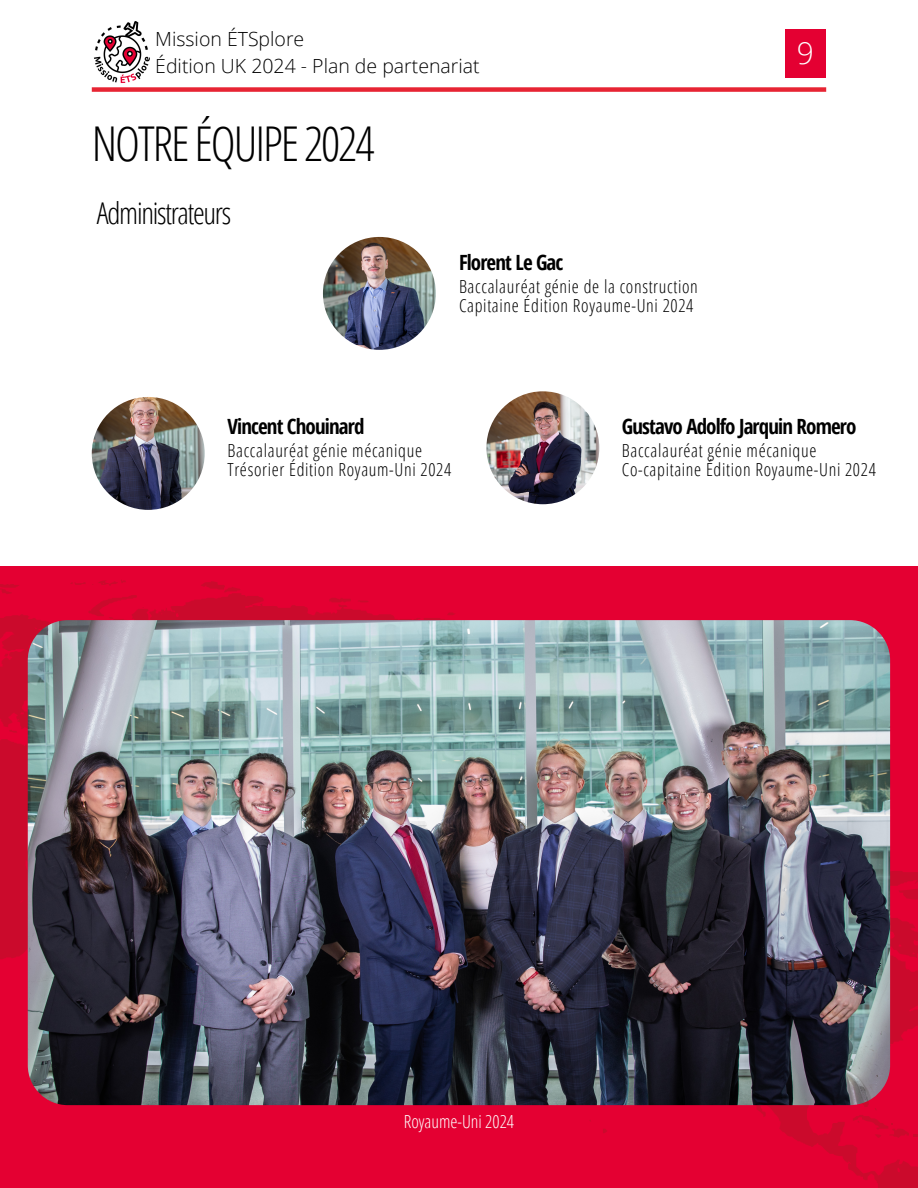
<style>
.page{position:relative;width:918px;height:1188px;background:#fff}
.page>*{position:absolute;margin:0;border:0;box-sizing:border-box;transform-origin:0 0}
.t1{font:300 48px "Open Sans Condensed";letter-spacing:-.045em;color:#000}
.t2{font:300 30px "Open Sans Condensed";letter-spacing:-.04em;color:#000}
.t3{font:300 30px "Open Sans";color:#fff}
.t4{font:700 21px "Open Sans Condensed";letter-spacing:-.04em;color:#000}
.t5{font:300 19.5px/27px "Open Sans";color:#000}
.t6{font:300 18px/19.2px "Open Sans Condensed";letter-spacing:.04em;color:#000}
.t7{font:300 18px "Open Sans Condensed";color:#fff}
</style>
<div class="page">
<div style="left:785px;top:29px;width:41px;height:49px;background:#e40032"></div>
<div style="left:92px;top:87px;width:734px;height:5px;background:#e72433"></div>
<div style="left:0;top:566px;width:918px;height:622px;background:#e40032"></div>
<svg style="left:0;top:593px;width:445px;height:366px;fill:#cb0a2c"></svg>
<svg style="left:0;top:584px;width:19px;height:13px"></svg>
<svg style="left:329px;top:597px;width:22px;height:5px"></svg>
<svg style="left:201px;top:581px;width:39px;height:11px"></svg>
<svg style="left:358px;top:600px;width:11px;height:3px"></svg>
<svg style="left:447px;top:612px;width:8px;height:3px"></svg>
<svg style="left:9px;top:730px;width:8px;height:3px"></svg>
<svg style="left:4px;top:654px;width:4px;height:3px"></svg>
<svg style="left:70px;top:582px;width:16px;height:3px"></svg>
<svg style="left:92px;top:580px;width:34px;height:6px"></svg>
<svg style="left:79px;top:595px;width:65px;height:25px"></svg>
<svg style="left:562px;top:965px;width:356px;height:223px"></svg>
<svg style="left:603px;top:1129px;width:4px;height:5px"></svg>
<svg style="left:853px;top:1108px;width:65px;height:30px"></svg>
<svg style="left:890px;top:870px;width:28px;height:95px"></svg>
<img style="left:28px;top:620px;width:862px;height:485px;border-radius:40px">
<img style="left:94px;top:21px;width:56px;height:62px">
<img style="left:92px;top:397px;width:113px;height:113px;border-radius:50%">
<img style="left:486px;top:391px;width:113px;height:113px;border-radius:50%">
<img style="left:323px;top:237px;width:113px;height:113px;border-radius:50%">
<p class="t5" style="left:155px;top:25px;width:326px">Mission ÉTSplore<br>Édition UK 2024 - Plan de partenariat</p>
<h1 class="t1" style="left:92px;top:110px;width:284px">NOTREÉQUIPE2024</h1>
<h2 class="t2" style="left:97px;top:192px;width:136px">Administrateurs</h2>
<p class="t4" style="left:459px;top:248px;width:106px">Florent Le Gac</p>
<p class="t6" style="left:459px;top:277px;width:240px">Baccalauréat génie de la construction<br>Capitaine Édition Royaume-Uni 2024</p>
<h2 class="t3" style="left:797px;top:32px;width:19px">9</h2>
<p class="t4" style="left:228px;top:412px;width:138px">Vincent Chouinard</p>
<p class="t6" style="left:228px;top:440px;width:225px">Baccalauréat génie mécanique<br>Trésorier Édition Royaum-Uni 2024</p>
<p class="t4" style="left:622px;top:412px;width:236px">Gustavo Adolfo Jarquin Romero</p>
<p class="t6" style="left:622px;top:440px;width:256px">Baccalauréat génie mécanique<br>Co-capitaine Édition Royaume-Uni 2024</p>
<p class="t7" style="left:404px;top:1109px;width:112px">Royaume-Uni 2024</p>
</div>
